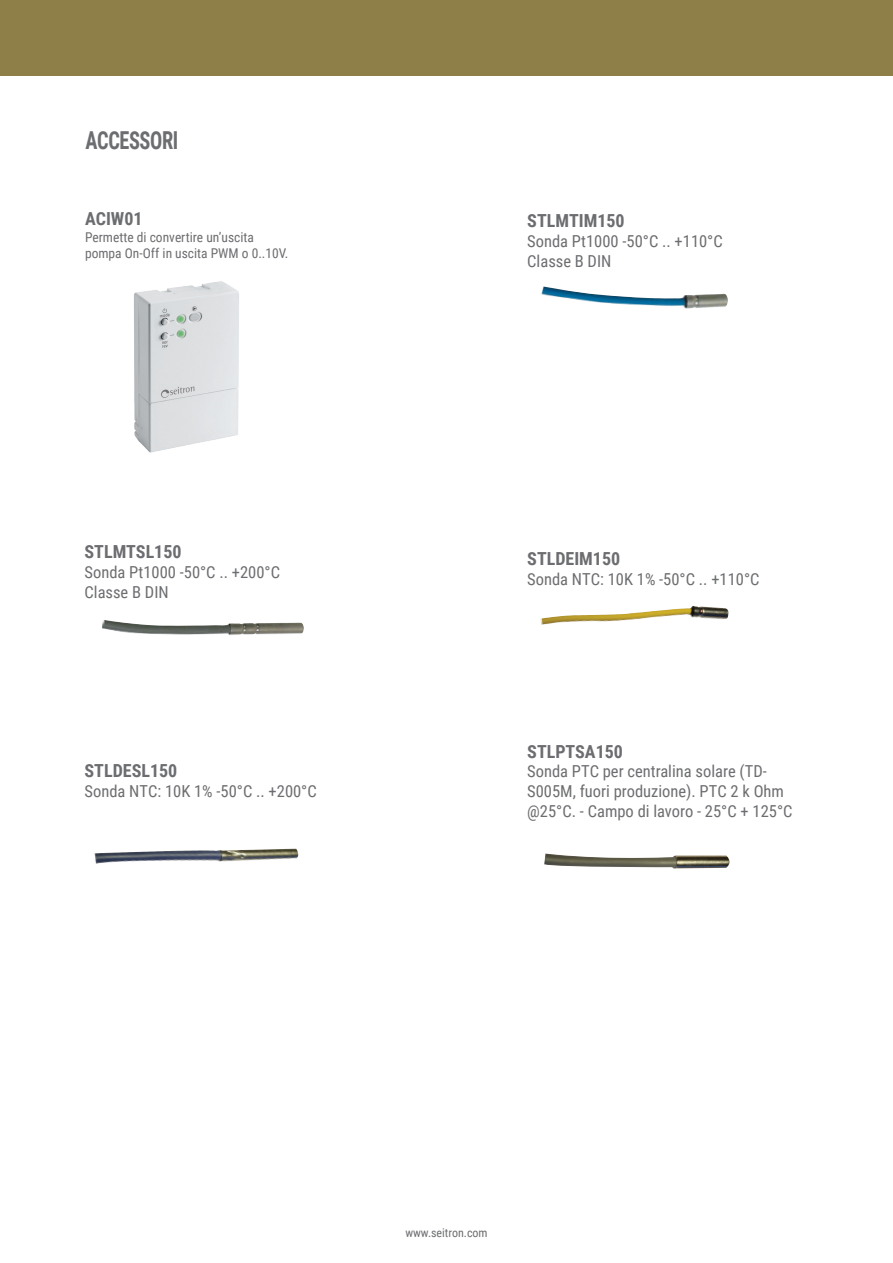
<style>
.page{position:relative;width:893px;height:1263px;background:#fff}
.page>*{position:absolute;margin:0;border:0;box-sizing:border-box;transform-origin:0 0}
.t1{font:700 24.75px "Roboto Condensed";letter-spacing:-.02em;color:#6c6d70;scale:.82 1}
.puntini{font:700 18px "Roboto Condensed";color:#6c6d70}
.t2{font:16.5px/19.8px "Roboto Condensed";color:#6c6d70}
.puntini-2{font:13.5px "Roboto Condensed";color:#6c6d70}
.t3{font:12px "Roboto Condensed";color:#6c6d70}
</style>
<div class="page">
<img style="left:134px;top:281px;width:105px;height:172px">
<img style="left:102px;top:620px;width:202px;height:15px">
<img style="left:541px;top:286px;width:187px;height:23px">
<img style="left:544px;top:853px;width:186px;height:15px">
<img style="left:94px;top:849px;width:204px;height:15px">
<img style="left:605px;top:606px;width:87px;height:9px">
<div style="left:0;top:0;width:893px;height:75px;background:#8e7e47"></div>
<p class="t1" style="left:86px;top:123px;width:115px">ACCESSORI</p>
<p class="puntini" style="left:85px;top:206px;width:59px">ACIW01</p>
<p class="puntini-2" style="left:85px;top:227px;width:170px">Permette di convertire un’uscita</p>
<p class="puntini-2" style="left:85px;top:243px;width:205px">pompa On-Off in uscita PWM o 0..10V.</p>
<p class="puntini" style="left:85px;top:539px;width:99px">STLMTSL150</p>
<p class="t2" style="left:85px;top:561px;width:197px">Sonda Pt1000 -50°C .. +200°C</p>
<p class="t2" style="left:85px;top:581px;width:86px">Classe B DIN</p>
<p class="puntini" style="left:85px;top:758px;width:94px">STLDESL150</p>
<p class="t2" style="left:85px;top:781px;width:234px">Sonda NTC: 10K 1% -50°C .. +200°C</p>
<p class="puntini" style="left:527px;top:208px;width:99px">STLMTIM150</p>
<p class="t2" style="left:527px;top:231px;width:197px">Sonda Pt1000 -50°C .. +110°C</p>
<p class="t2" style="left:527px;top:251px;width:86px">Classe B DIN</p>
<p class="puntini" style="left:527px;top:546px;width:94px">STLDEIM150</p>
<p class="t2" style="left:527px;top:569px;width:234px">Sonda NTC: 10K 1% -50°C .. +110°C</p>
<p class="puntini" style="left:527px;top:738px;width:97px">STLPTSA150</p>
<p class="t2" style="left:527px;top:761px;width:267px">Sonda PTC per centralina solare (TD-<br>S005M, fuori produzione). PTC 2 k Ohm @25°C. - Campo di lavoro - 25°C + 125°C</p>
<p class="t3" style="left:405px;top:1225px;width:84px">www.seitron.com</p>
</div>
